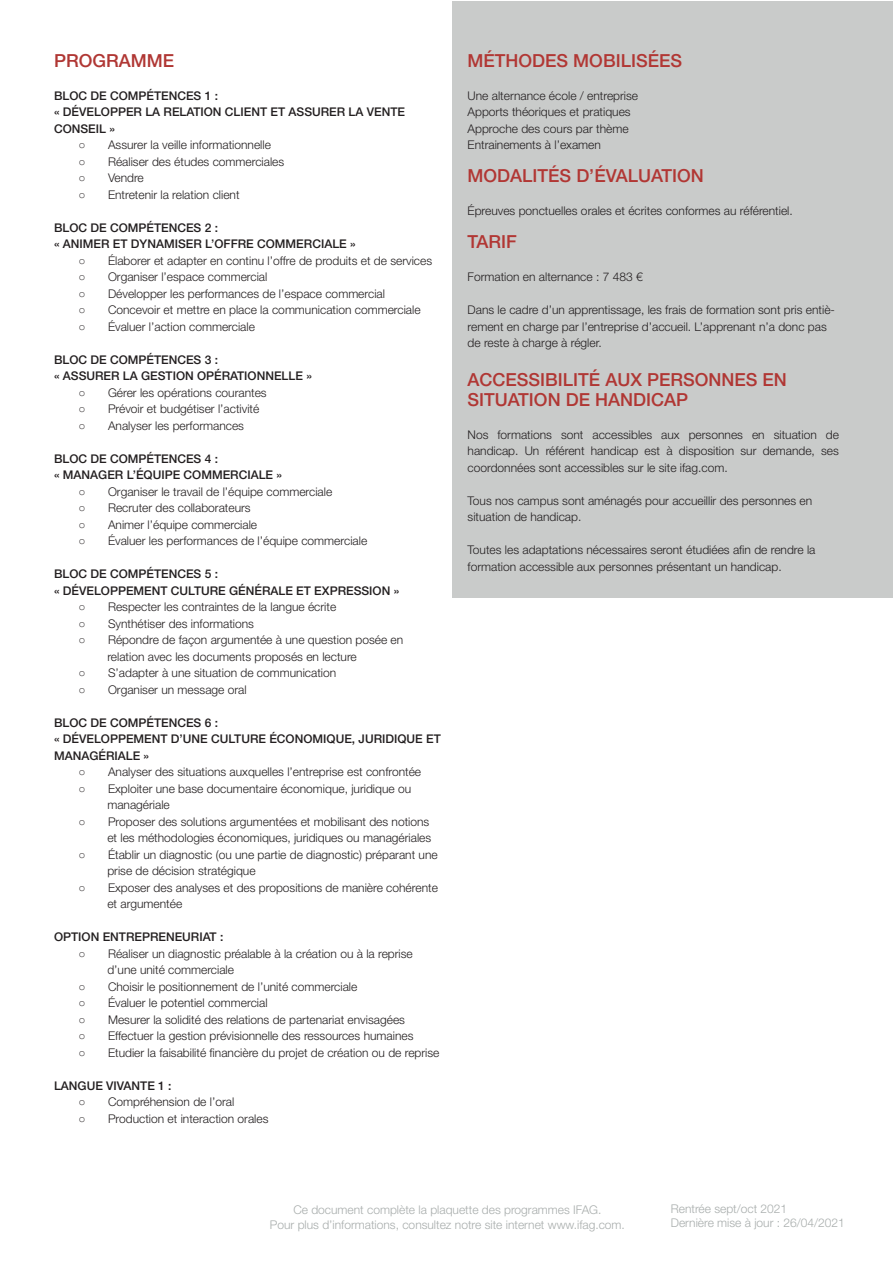
<style>
.page{position:relative;width:893px;height:1263px;background:#fff}
.page>*{position:absolute;margin:0;border:0;box-sizing:border-box;transform-origin:0 0}
.t1{font:500 18px/19.5px "Helvetica Neue LT Std";color:#b03734}
.t2{font:500 18px "Helvetica Neue LT Std";color:#b13734}
.t3{font:300 12px/16.5px "Helvetica Neue LT Std";color:#231f20}
.t4{font:500 12px/16.5px "Helvetica Neue LT Std";color:#231f20}
.t5{font:300 12px/14.4px "Helvetica Neue LT Std";color:#a8adac}
.s1{font-family:"Arial Narrow";font-weight:400}
</style>
<div class="page">
<div style="left:453px;top:1px;width:440px;height:596px;background:#c9cbca"></div>
<h1 class="t1" style="left:54px;top:51px;width:122px">PROGRAMME</h1>
<p class="t4" style="left:54px;top:87px;width:353px">BLOC DE COMPÉTENCES 1 :<br>« DÉVELOPPER LA RELATION CLIENT ET ASSURER LA VENTE<br>CONSEIL »</p>
<p class="t3" style="left:80px;top:137px;width:193px"><span class="s1">○</span> Assurer la veille informationnelle</p>
<p class="t3" style="left:80px;top:153px;width:206px"><span class="s1">○</span> Réaliser des études commerciales</p>
<p class="t3" style="left:80px;top:170px;width:66px"><span class="s1">○</span> Vendre</p>
<p class="t3" style="left:80px;top:186px;width:162px"><span class="s1">○</span> Entretenir la relation client</p>
<p class="t4" style="left:54px;top:219px;width:303px">BLOC DE COMPÉTENCES 2 :<br>« ANIMER ET DYNAMISER L’OFFRE COMMERCIALE »</p>
<p class="t3" style="left:80px;top:252px;width:354px"><span class="s1">○</span> Élaborer et adapter en continu l’offre de produits et de services</p>
<p class="t3" style="left:80px;top:269px;width:189px"><span class="s1">○</span> Organiser l’espace commercial</p>
<p class="t3" style="left:80px;top:285px;width:307px"><span class="s1">○</span> Développer les performances de l’espace commercial</p>
<p class="t3" style="left:80px;top:302px;width:343px"><span class="s1">○</span> Concevoir et mettre en place la communication commerciale</p>
<p class="t3" style="left:80px;top:318px;width:177px"><span class="s1">○</span> Évaluer l’action commerciale</p>
<p class="t4" style="left:54px;top:351px;width:259px">BLOC DE COMPÉTENCES 3 :<br>« ASSURER LA GESTION OPÉRATIONNELLE »</p>
<p class="t3" style="left:80px;top:384px;width:189px"><span class="s1">○</span> Gérer les opérations courantes</p>
<p class="t3" style="left:80px;top:401px;width:181px"><span class="s1">○</span> Prévoir et budgétiser l’activité</p>
<p class="t3" style="left:80px;top:417px;width:166px"><span class="s1">○</span> Analyser les performances</p>
<p class="t4" style="left:54px;top:450px;width:230px">BLOC DE COMPÉTENCES 4 :<br>« MANAGER L’ÉQUIPE COMMERCIALE »</p>
<p class="t3" style="left:80px;top:483px;width:254px"><span class="s1">○</span> Organiser le travail de l’équipe commerciale</p>
<p class="t3" style="left:80px;top:500px;width:173px"><span class="s1">○</span> Recruter des collaborateurs</p>
<p class="t3" style="left:80px;top:516px;width:179px"><span class="s1">○</span> Animer l’équipe commerciale</p>
<p class="t3" style="left:80px;top:533px;width:289px"><span class="s1">○</span> Évaluer les performances de l’équipe commerciale</p>
<p class="t4" style="left:54px;top:566px;width:347px">BLOC DE COMPÉTENCES 5 :<br>« DÉVELOPPEMENT CULTURE GÉNÉRALE ET EXPRESSION »</p>
<p class="t3" style="left:80px;top:599px;width:258px"><span class="s1">○</span> Respecter les contraintes de la langue écrite</p>
<p class="t3" style="left:80px;top:615px;width:176px"><span class="s1">○</span> Synthétiser des informations</p>
<p class="t3" style="left:107px;top:632px;width:297px;text-indent:-28px"><span class="s1">○</span> Répondre de façon argumentée à une question posée en relation avec les documents proposés en lecture</p>
<p class="t3" style="left:80px;top:665px;width:258px"><span class="s1">○</span> S’adapter à une situation de communication</p>
<p class="t3" style="left:80px;top:681px;width:169px"><span class="s1">○</span> Organiser un message oral</p>
<p class="t4" style="left:54px;top:714px;width:388px">BLOC DE COMPÉTENCES 6 :<br>« DÉVELOPPEMENT D’UNE CULTURE ÉCONOMIQUE, JURIDIQUE ET<br>MANAGÉRIALE »</p>
<p class="t3" style="left:80px;top:764px;width:343px"><span class="s1">○</span> Analyser des situations auxquelles l’entreprise est confrontée</p>
<p class="t3" style="left:107px;top:780px;width:305px;text-indent:-28px"><span class="s1">○</span> Exploiter une base documentaire économique, juridique ou managériale</p>
<p class="t3" style="left:80px;top:813px;width:353px;text-align:right"><span class="s1">○</span> Proposer des solutions argumentées et mobilisant des notions et les méthodologies économiques, juridiques ou managériales</p>
<p class="t3" style="left:107px;top:846px;width:332px;text-indent:-28px"><span class="s1">○</span> Établir un diagnostic (ou une partie de diagnostic) préparant une prise de décision stratégique</p>
<p class="t3" style="left:107px;top:879px;width:332px;text-indent:-28px"><span class="s1">○</span> Exposer des analyses et des propositions de manière cohérente et argumentée</p>
<p class="t4" style="left:54px;top:929px;width:171px">OPTION ENTREPRENEURIAT :</p>
<p class="t3" style="left:107px;top:945px;width:307px;text-indent:-28px"><span class="s1">○</span> Réaliser un diagnostic préalable à la création ou à la reprise d’une unité commerciale</p>
<p class="t3" style="left:80px;top:978px;width:279px"><span class="s1">○</span> Choisir le positionnement de l’unité commerciale</p>
<p class="t3" style="left:80px;top:995px;width:190px"><span class="s1">○</span> Évaluer le potentiel commercial</p>
<p class="t3" style="left:80px;top:1011px;width:327px"><span class="s1">○</span> Mesurer la solidité des relations de partenariat envisagées</p>
<p class="t3" style="left:80px;top:1028px;width:335px"><span class="s1">○</span> Effectuer la gestion prévisionnelle des ressources humaines</p>
<p class="t3" style="left:80px;top:1044px;width:361px"><span class="s1">○</span> Etudier la faisabilité financière du projet de création ou de reprise</p>
<p class="t4" style="left:54px;top:1077px;width:119px">LANGUE VIVANTE 1 :</p>
<p class="t3" style="left:80px;top:1094px;width:156px"><span class="s1">○</span> Compréhension de l’oral</p>
<p class="t3" style="left:80px;top:1110px;width:190px"><span class="s1">○</span> Production et interaction orales</p>
<h1 class="t2" style="left:468px;top:50px;width:216px">MÉTHODES MOBILISÉES</h1>
<p class="t3" style="left:468px;top:87px;width:172px">Une alternance école / entreprise<br>Apports théoriques et pratiques<br>Approche des cours par thème<br>Entrainements à l’examen</p>
<h1 class="t2" style="left:468px;top:165px;width:238px">MODALITÉS D’ÉVALUATION</h1>
<p class="t3" style="left:468px;top:203px;width:327px">Épreuves ponctuelles orales et écrites conformes au référentiel.</p>
<h1 class="t2" style="left:468px;top:231px;width:51px">TARIF</h1>
<p class="t3" style="left:468px;top:269px;width:177px">Formation en alternance : 7 483 €</p>
<p class="t3" style="left:468px;top:302px;width:369px">Dans le cadre d’un apprentissage, les frais de formation sont pris entiè&shy;rement en charge par l’entreprise d’accueil. L’apprenant n’a donc pas de reste à charge à régler.</p>
<h1 class="t1" style="left:468px;top:370px;width:321px">ACCESSIBILITÉ AUX PERSONNES EN<br>SITUATION DE HANDICAP</h1>
<p class="t3" style="left:468px;top:426px;width:373px;text-align:justify">Nos formations sont accessibles aux personnes en situation de handicap. Un référent handicap est à disposition sur demande, ses coordonnées sont accessibles sur le site ifag.com.</p>
<p class="t3" style="left:468px;top:492px;width:346px">Tous nos campus sont aménagés pour accueillir des personnes en situation de handicap.</p>
<p class="t3" style="left:468px;top:542px;width:349px">Toutes les adaptations nécessaires seront étudiées afin de rendre la formation accessible aux personnes présentant un handicap.</p>
<p class="t5" style="left:270px;top:1203px;width:356px;text-align:center">Ce document complète la plaquette des programmes IFAG.<br>Pour plus d’informations, consultez notre site internet www.ifag.com.</p>
<p class="t5" style="left:671px;top:1201px;width:176px">Rentrée sept/oct 2021<br>Dernière mise à jour : 26/04/2021</p>
</div>
